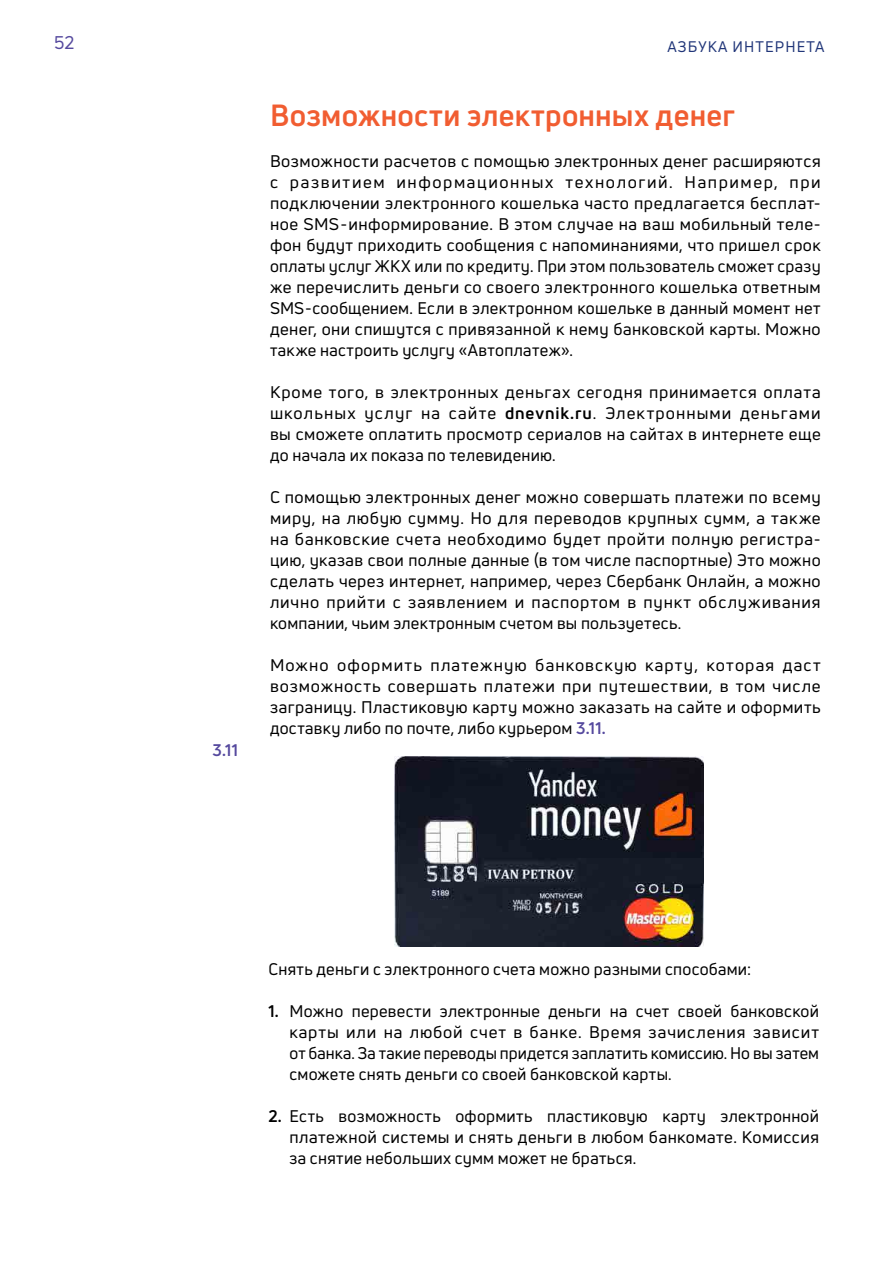
<style>
.page{position:relative;width:893px;height:1263px;background:#fff}
.page>*{position:absolute;margin:0;border:0;box-sizing:border-box;transform-origin:0 0}
.t1{font:700 30px "Uni Neue";letter-spacing:.01em;color:#f15d31}
.t2{font:18px "Uni Neue";color:#55499e}
.t3{font:16.5px/21px "Uni Neue";letter-spacing:.02em;color:#000;text-align:justify}
.t4{font:700 16.5px "Uni Neue";color:#55499e}
.t5{font:15px "Uni Neue";letter-spacing:.075em;color:#213679}
.s1{font-weight:700}
.s2{font-weight:700;color:#55499e}
</style>
<div class="page">
<img style="left:395px;top:756px;width:308px;height:191px">
<p class="t2" style="left:54px;top:31px;width:22px">52</p>
<p class="t5" style="left:667px;top:37px;width:159px">АЗБУКА ИНТЕРНЕТА</p>
<p class="t4" style="left:213px;top:740px;width:27px">3.11</p>
<h1 class="t1" style="left:270px;top:96px;width:466px">Возможности электронных денег</h1>
<p class="t3" style="left:270px;top:150px;width:552px">Возможности расчетов с помощью электронных денег расширяются с развитием информационных технологий. Например, при подключении электронного кошелька часто предлагается бесплат&shy;ное SMS-информирование. В этом случае на ваш мобильный теле&shy;фон будут приходить сообщения с напоминаниями, что пришел срок оплаты услуг ЖКХ или по кредиту. При этом пользователь сможет сразу же перечислить деньги со своего электронного кошелька ответным SMS-сообщением. Если в электронном кошельке в данный момент нет денег, они спишутся с привязанной к нему банковской карты. Можно также настроить услугу «Автоплатеж».</p>
<p class="t3" style="left:270px;top:381px;width:552px">Кроме того, в электронных деньгах сегодня принимается оплата школьных услуг на сайте <span class="s1">dnevnik.ru</span>. Электронными деньгами вы сможете оплатить просмотр сериалов на сайтах в интернете еще до начала их показа по телевидению.</p>
<p class="t3" style="left:270px;top:486px;width:552px">С помощью электронных денег можно совершать платежи по всему миру, на любую сумму. Но для переводов крупных сумм, а также на банковские счета необходимо будет пройти полную регистра&shy;цию, указав свои полные данные (в том числе паспортные) Это можно сделать через интернет, например, через Сбербанк Онлайн, а можно лично прийти с заявлением и паспортом в пункт обслуживания компании, чьим электронным счетом вы пользуетесь.</p>
<p class="t3" style="left:270px;top:654px;width:552px">Можно оформить платежную банковскую карту, которая даст возможность совершать платежи при путешествии, в том числе заграницу. Пластиковую карту можно заказать на сайте и оформить доставку либо по почте, либо курьером <span class="s2">3.11.</span></p>
<p class="t3" style="left:268px;top:958px;width:484px">Снять деньги с электронного счета можно разными способами:</p>
<p class="t3" style="left:289px;top:1000px;width:531px;text-indent:-21px"><span class="s1">1.</span> Можно перевести электронные деньги на счет своей банковской карты или на любой счет в банке. Время зачисления зависит от банка. За такие переводы придется заплатить комиссию. Но вы затем сможете снять деньги со своей банковской карты.</p>
<p class="t3" style="left:289px;top:1105px;width:531px;text-indent:-21px"><span class="s1">2.</span> Есть возможность оформить пластиковую карту электронной платежной системы и снять деньги в любом банкомате. Комиссия за снятие небольших сумм может не браться.</p>
</div>
